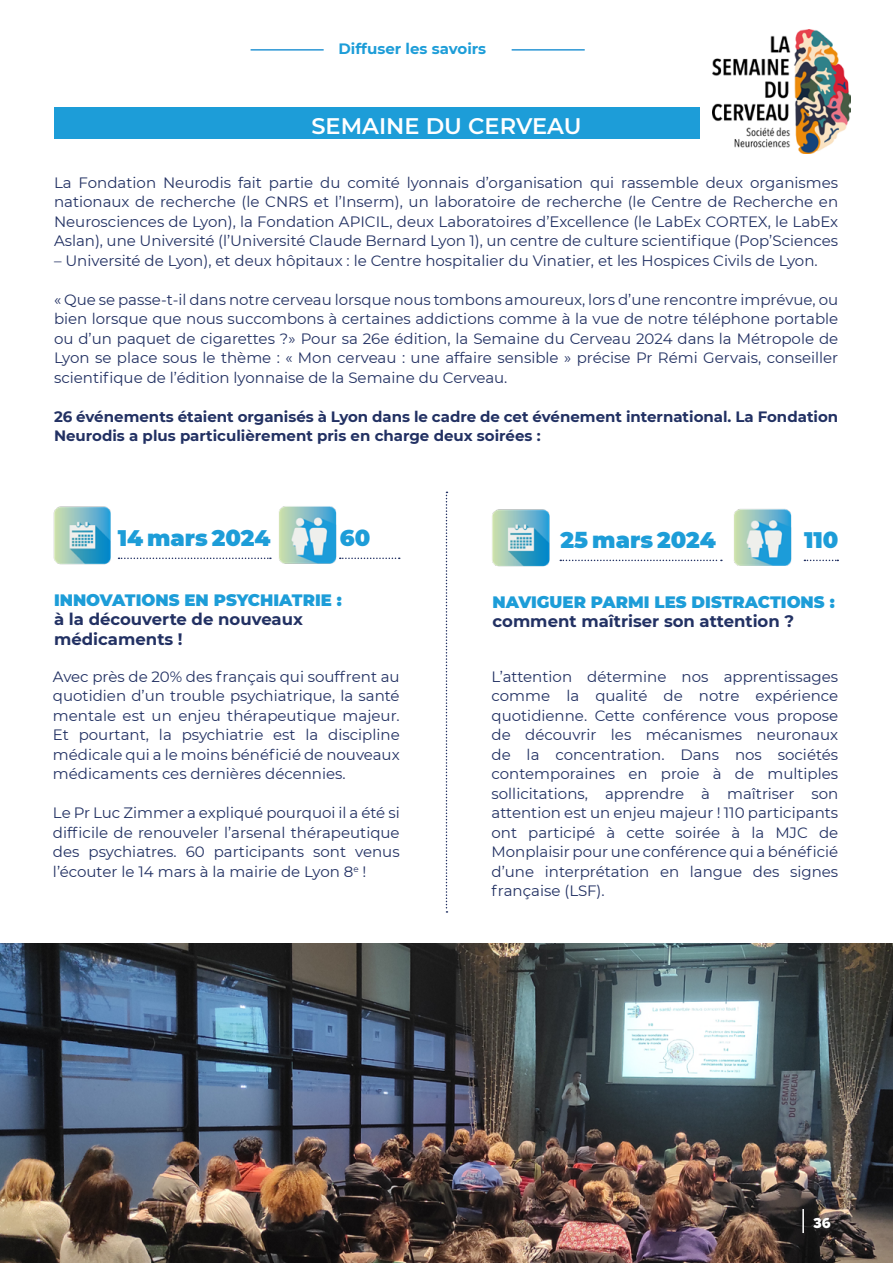
<style>
.page{position:relative;width:893px;height:1263px;background:#fff}
.page>*{position:absolute;margin:0;border:0;box-sizing:border-box;transform-origin:0 0}
.t1{font:900 22.5px "Montserrat";color:#1d9dd8}
.t2{font:600 22.5px "Montserrat";color:#fff}
.t3{font:700 16.5px/19.8px "Montserrat";color:#223163}
.t4{font:900 16.5px "Montserrat";color:#1d9dd8}
.t5{font:15px/19.5px "Montserrat";color:#223163;text-align:justify}
.t6{font:700 15px/19.5px "Montserrat";color:#223163}
.t7{font:700 15px "Montserrat";color:#1d9dd8}
.t8{font:900 13.5px "Kit Sans";color:#fff}
</style>
<div class="page">
<div style="left:54px;top:107px;width:646px;height:31px;background:#1d9dd8"></div>
<img style="left:0;top:943px;width:893px;height:320px">
<img style="left:53px;top:506px;width:66px;height:59px">
<img style="left:270px;top:506px;width:71px;height:58px">
<svg style="left:119px;top:557px;width:152px;height:2px"></svg>
<svg style="left:340px;top:557px;width:60px;height:2px"></svg>
<svg style="left:446px;top:492px;width:1px;height:421px"></svg>
<img style="left:492px;top:509px;width:69px;height:58px">
<img style="left:722px;top:509px;width:70px;height:57px">
<svg style="left:560px;top:560px;width:162px;height:1px"></svg>
<svg style="left:804px;top:560px;width:34px;height:1px"></svg>
<img style="left:712px;top:29px;width:138px;height:125px">
<hr style="left:802px;top:1209px;width:2px;height:24px;background:#fff">
<hr style="left:251px;top:49px;width:73px;height:2px;background:#2b96d4">
<hr style="left:512px;top:49px;width:73px;height:2px;background:#2b96d4">
<p class="t7" style="left:339px;top:38px;width:149px">Diffuser les savoirs</p>
<h1 class="t2" style="left:311px;top:110px;width:272px">SEMAINE DU CERVEAU</h1>
<p class="t5" style="left:54px;top:172px;width:786px">La Fondation Neurodis fait partie du comité lyonnais d’organisation qui rassemble deux organismes nationaux de recherche (le CNRS et l’Inserm), un laboratoire de recherche (le Centre de Recherche en Neurosciences de Lyon), la Fondation APICIL, deux Laboratoires d’Excellence (le LabEx CORTEX, le LabEx Aslan), une Université (l’Université Claude Bernard Lyon 1), un centre de culture scientifique (Pop’Sciences</p>
<p class="t5" style="left:54px;top:250px;width:765px">– Université de Lyon), et deux hôpitaux : le Centre hospitalier du Vinatier, et les Hospices Civils de Lyon.</p>
<p class="t5" style="left:54px;top:289px;width:786px">« Que se passe-t-il dans notre cerveau lorsque nous tombons amoureux, lors d’une rencontre imprévue, ou bien lorsque que nous succombons à certaines addictions comme à la vue de notre téléphone portable ou d’un paquet de cigarettes ?» Pour sa 26e édition, la Semaine du Cerveau 2024 dans la Métropole de Lyon se place sous le thème : « Mon cerveau : une affaire sensible » précise Pr Rémi Gervais, conseiller scientifique de l’édition lyonnaise de la Semaine du Cerveau.</p>
<p class="t6" style="left:54px;top:406px;width:786px">26 événements étaient organisés à Lyon dans le cadre de cet événement international. La Fondation<br>Neurodis a plus particulièrement pris en charge deux soirées :</p>
<h1 class="t1" style="left:118px;top:521px;width:154px">14 mars 2024</h1>
<h1 class="t1" style="left:340px;top:521px;width:32px">60</h1>
<p class="t4" style="left:54px;top:587px;width:289px">INNOVATIONS EN PSYCHIATRIE :</p>
<p class="t3" style="left:54px;top:609px;width:250px">à la découverte de nouveaux médicaments !</p>
<p class="t5" style="left:53px;top:666px;width:348px">Avec près de 20% des français qui souffrent au quotidien d’un trouble psychiatrique, la santé mentale est un enjeu thérapeutique majeur.<br>Et pourtant, la psychiatrie est la discipline médicale qui a le moins bénéficié de nouveaux médicaments ces dernières décennies.</p>
<p class="t5" style="left:53px;top:802px;width:348px">Le Pr Luc Zimmer a expliqué pourquoi il a été si difficile de renouveler l’arsenal thérapeutique des psychiatres. 60 participants sont venus l’écouter le 14 mars à la mairie de Lyon 8<sup>e</sup> !</p>
<h1 class="t1" style="left:561px;top:523px;width:157px">25 mars 2024</h1>
<h1 class="t1" style="left:804px;top:523px;width:36px">110</h1>
<p class="t4" style="left:493px;top:589px;width:344px">NAVIGUER PARMI LES DISTRACTIONS :</p>
<p class="t3" style="left:493px;top:611px;width:303px">comment maîtriser son attention ?</p>
<p class="t5" style="left:492px;top:666px;width:348px">L’attention détermine nos apprentissages comme la qualité de notre expérience quotidienne. Cette conférence vous propose de découvrir les mécanismes neuronaux de la concentration. Dans nos sociétés contemporaines en proie à de multiples sollicitations, apprendre à maîtriser son attention est un enjeu majeur ! 110 participants ont participé à cette soirée à la MJC de Monplaisir pour une conférence qui a bénéficié d’une interprétation en langue des signes française (LSF).</p>
<p class="t8" style="left:813px;top:1211px;width:19px">36</p>
</div>
